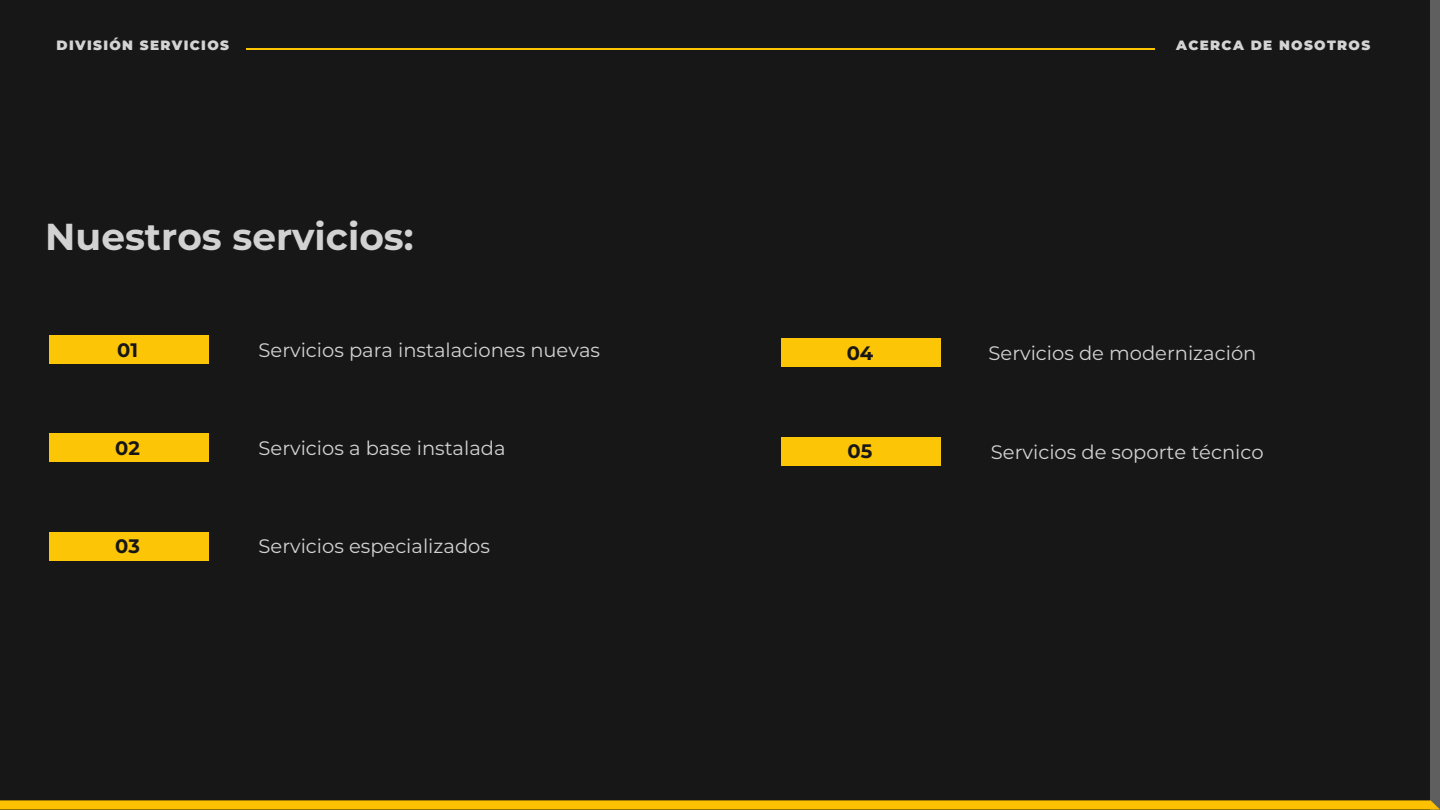
<style>
.page{position:relative;width:1440px;height:810px;background:#171717}
.page>*{position:absolute;margin:0;border:0;box-sizing:border-box;transform-origin:0 0}
.t1{font:700 37.5px "Montserrat";color:#d3d2d2}
.t2{font:19.5px "Montserrat";color:#d3d2d2}
.t3{font:700 19.5px "Montserrat";color:#171616}
.t4{font:900 13.5px "Montserrat";letter-spacing:.1em;color:#d4d4d4}
</style>
<div class="page">
<hr style="left:246px;top:48px;width:909px;height:2px;background:#fcc500">
<div style="left:1431px;top:0;width:9px;height:810px;background:#5f5f5f"></div>
<svg style="left:0;top:800px;width:1440px;height:10px"></svg>
<div style="left:49px;top:335px;width:159px;height:29px;background:#fcc505"></div>
<div style="left:49px;top:433px;width:159px;height:29px;background:#fcc505"></div>
<div style="left:49px;top:532px;width:159px;height:29px;background:#fcc505"></div>
<div style="left:782px;top:338px;width:159px;height:29px;background:#fcc505"></div>
<div style="left:782px;top:437px;width:159px;height:29px;background:#fcc505"></div>
<p class="t4" style="left:57px;top:36px;width:174px">DIVISIÓN SERVICIOS</p>
<p class="t4" style="left:1176px;top:36px;width:196px">ACERCA DE NOSOTROS</p>
<h1 class="t1" style="left:45px;top:212px;width:370px">Nuestros servicios:</h1>
<p class="t3" style="left:117px;top:337px;width:22px">01</p>
<p class="t2" style="left:259px;top:337px;width:343px">Servicios para instalaciones nuevas</p>
<p class="t3" style="left:115px;top:435px;width:26px">02</p>
<p class="t2" style="left:259px;top:435px;width:249px">Servicios a base instalada</p>
<p class="t3" style="left:115px;top:533px;width:26px">03</p>
<p class="t2" style="left:259px;top:533px;width:233px">Servicios especializados</p>
<p class="t3" style="left:847px;top:340px;width:28px">04</p>
<p class="t3" style="left:848px;top:438px;width:26px">05</p>
<p class="t2" style="left:989px;top:340px;width:269px">Servicios de modernización</p>
<p class="t2" style="left:991px;top:439px;width:274px">Servicios de soporte técnico</p>
</div>
